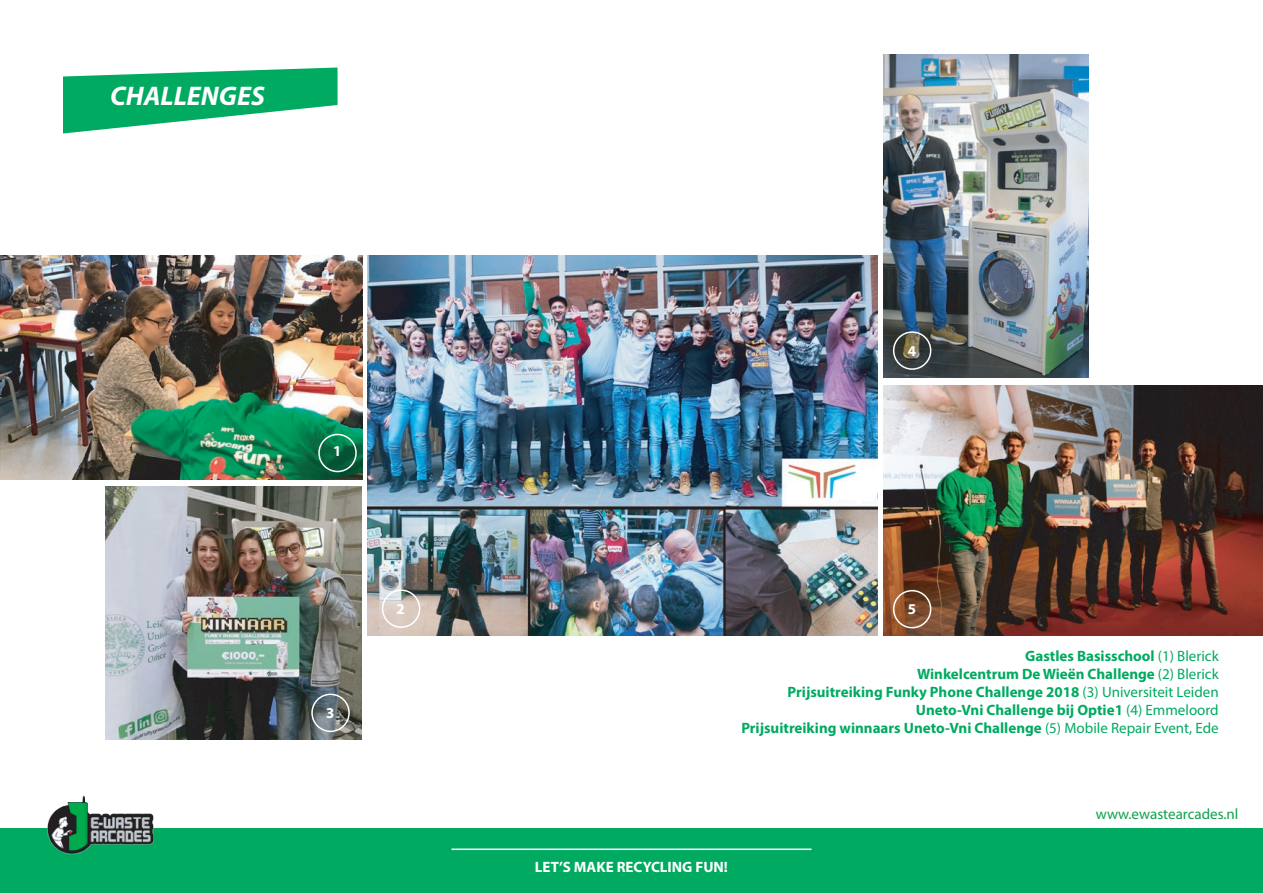
<style>
.page{position:relative;width:1263px;height:893px;background:#fff}
.page>*{position:absolute;margin:0;border:0;box-sizing:border-box;transform-origin:0 0}
.t1{font:italic 700 27px "Myriad";color:#fff}
.t2{font:700 15px/18px "Myriad Pro";color:#00aa60;text-align:right}
.t3{font:700 15px "Myriad Pro";color:#fff}
.t4{font:15px "Myriad";color:#0fa14a}
.s1{font-weight:400}
</style>
<div class="page">
<div style="left:0;top:828px;width:1263px;height:65px;background:#00aa60"></div>
<hr style="left:451px;top:848px;width:360px;height:2px;background:#fff">
<img style="left:47px;top:795px;width:107px;height:60px">
<svg style="left:63px;top:67px;width:275px;height:66px"></svg>
<img style="left:0;top:255px;width:362px;height:225px">
<img style="left:368px;top:255px;width:509px;height:381px">
<img style="left:883px;top:385px;width:380px;height:251px">
<img style="left:106px;top:486px;width:256px;height:253px">
<img style="left:883px;top:54px;width:205px;height:323px">
<div style="left:318px;top:434px;width:39px;height:38px;border:2px solid #fff;border-radius:50%"></div>
<div style="left:311px;top:694px;width:39px;height:38px;border:2px solid #fff;border-radius:50%"></div>
<div style="left:382px;top:589px;width:38px;height:39px;border:2px solid #fff;border-radius:50%"></div>
<div style="left:893px;top:331px;width:38px;height:39px;border:2px solid #fff;border-radius:50%"></div>
<div style="left:893px;top:590px;width:38px;height:38px;border:2px solid #fff;border-radius:50%"></div>
<svg style="left:834px;top:479px;width:44px;height:23px"></svg>
<h1 class="t1" style="left:110px;top:82px;width:156px">CHALLENGES</h1>
<p class="t3" style="left:333px;top:441px;width:10px">1</p>
<p class="t3" style="left:326px;top:703px;width:10px">3</p>
<p class="t3" style="left:397px;top:599px;width:10px">2</p>
<p class="t3" style="left:908px;top:341px;width:10px">4</p>
<p class="t3" style="left:908px;top:599px;width:10px">5</p>
<p class="t2" style="left:741px;top:646px;width:479px">Gastles Basisschool <span class="s1">(1) Blerick<br></span>Winkelcentrum De Wieën Challenge <span class="s1">(2) Blerick<br></span>Prijsuitreiking Funky Phone Challenge 2018 <span class="s1">(3) Universiteit Leiden </span>Uneto-Vni Challenge bij Optie1 <span class="s1">(4) Emmeloord<br></span>Prijsuitreiking winnaars Uneto-Vni Challenge <span class="s1">(5) Mobile Repair Event, Ede</span></p>
<p class="t3" style="left:535px;top:857px;width:194px">LET’S MAKE RECYCLING FUN!</p>
<p class="t4" style="left:1096px;top:807px;width:144px">www.ewastearcades.nl</p>
</div>
